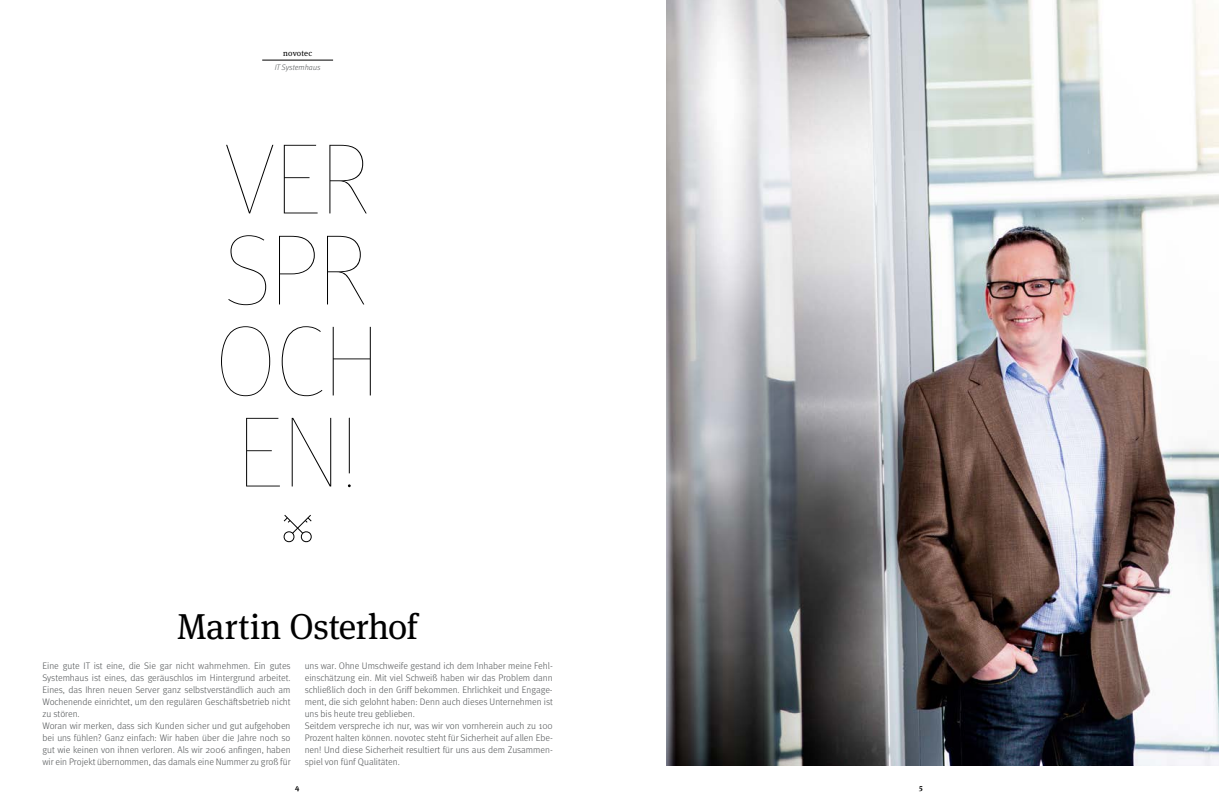
<style>
.page{position:relative;width:1219px;height:808px;background:#fff}
.page>*{position:absolute;margin:0;border:0;box-sizing:border-box;transform-origin:0 0}
.t1{font:100 100px/91px "Meta";color:#000}
.t2{font:36px "Meta Serif Lf";letter-spacing:-.005em;color:#000}
.t3{font:300 9.5px/12px "Meta";color:#515455}
.t4{font:8.2px "Meta Serif Lf";letter-spacing:.025em;color:#000}
.t5{font:italic 300 8px "Meta OT";color:#515455}
.t6{font:700 7.5px "Meta Serif Sc";color:#000}
</style>
<div class="page">
<hr style="left:262px;top:60px;width:71px;height:1px;background:#000">
<svg style="left:283px;top:514px;width:29px;height:29px"></svg>
<img style="left:666px;top:0;width:553px;height:765px">
<p class="t4" style="left:283px;top:46px;width:31px">novotec</p>
<p class="t5" style="left:275px;top:62px;width:48px">IT Systemhaus</p>
<h1 class="t1" style="left:215px;top:134px;width:166px">VER<br>SPR<br>OCH<br>EN!</h1>
<h2 class="t2" style="left:177px;top:596px;width:242px">Martin Osterhof</h2>
<p class="t3" style="left:43px;top:660px;width:250px">Eine gute IT ist eine, die Sie gar nicht wahrnehmen. Ein gutes Systemhaus ist eines, das geräuschlos im Hintergrund arbeitet.<br>Eines, das Ihren neuen Server ganz selbstverständlich auch am Wochenende einrichtet, um den regulären Geschäftsbetrieb nicht zu stören.<br>Woran wir merken, dass sich Kunden sicher und gut aufgehoben bei uns fühlen? Ganz einfach: Wir haben über die Jahre noch so gut wie keinen von ihnen verloren. Als wir 2006 anfingen, haben wir ein Projekt übernommen, das damals eine Nummer zu groß für</p>
<p class="t3" style="left:305px;top:660px;width:250px">uns war. Ohne Umschweife gestand ich dem Inhaber meine Fehl&shy;einschätzung ein. Mit viel Schweiß haben wir das Problem dann schließlich doch in den Griff bekommen. Ehrlichkeit und Engage&shy;ment, die sich gelohnt haben: Denn auch dieses Unternehmen ist uns bis heute treu geblieben.<br>Seitdem verspreche ich nur, was wir von vornherein auch zu 100<br>Prozent halten können. novotec steht für Sicherheit auf allen Ebe&shy;nen! Und diese Sicherheit resultiert für uns aus dem Zusammen&shy;spiel von fünf Qualitäten.</p>
<p class="t6" style="left:295px;top:781px;width:6px">4</p>
<p class="t6" style="left:919px;top:781px;width:5px">5</p>
</div>
